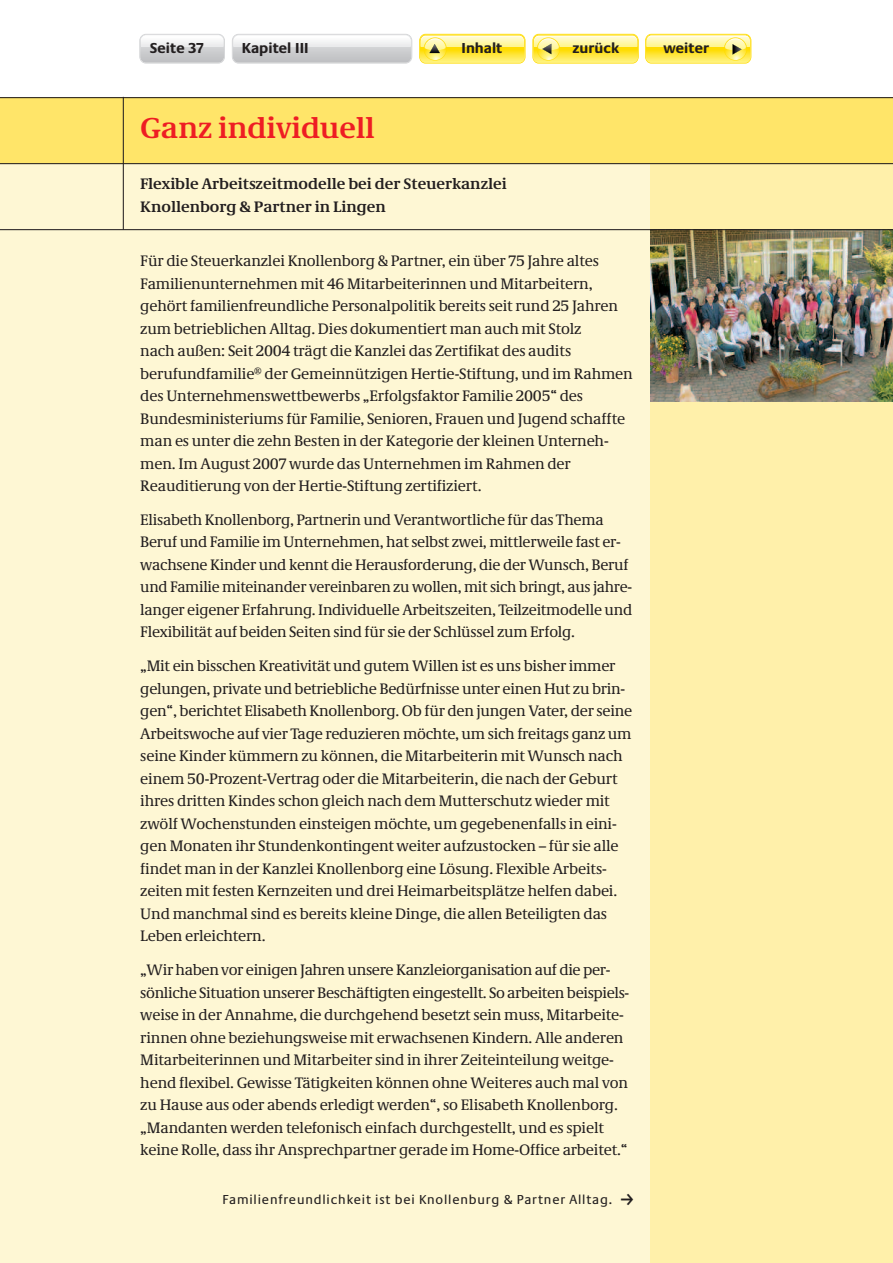
<style>
.page{position:relative;width:893px;height:1263px;background:#fff}
.page>*{position:absolute;margin:0;border:0;box-sizing:border-box;transform-origin:0 0}
.t1{font:700 30px "Neue Demos";color:#ee1d23}
.t2{font:15.75px/22.5px "Neue Demos";letter-spacing:-.01em;color:#231f20}
.t3{font:700 15.75px/22.5px "Neue Demos";color:#231f20}
.t4{font:700 15px "Neue Praxis";color:#231f20}
.t5{font:13.5px "Neue Praxis";letter-spacing:.06em;color:#231f20}
</style>
<div class="page">
<div style="left:0;top:98px;width:893px;height:1165px;background:#fef7d4"></div>
<div style="left:651px;top:112px;width:242px;height:1151px;background:#fff0aa"></div>
<div style="left:0;top:98px;width:893px;height:66px;background:#ffe569"></div>
<hr style="left:0;top:163px;width:893px;height:1px;background:#231f20">
<hr style="left:123px;top:97px;width:1px;height:133px;background:#231f20">
<img style="left:651px;top:230px;width:242px;height:171px">
<hr style="left:0;top:229px;width:893px;height:1px;background:#231f20">
<hr style="left:0;top:97px;width:893px;height:1px;background:#231f20">
<svg style="left:139px;top:34px;width:86px;height:30px;background:#d5d6d8"></svg>
<img style="left:141px;top:36px;width:82px;height:6px">
<svg style="left:232px;top:34px;width:180px;height:30px"></svg>
<svg style="left:645px;top:34px;width:106px;height:30px;background:#fbea6f"></svg>
<svg style="left:532px;top:34px;width:107px;height:30px;background:#fbea6d"></svg>
<svg style="left:419px;top:34px;width:106px;height:30px;background:#fbea6d"></svg>
<p class="t4" style="left:150px;top:39px;width:55px">Seite 37</p>
<p class="t4" style="left:242px;top:39px;width:68px">Kapitel III</p>
<p class="t4" style="left:462px;top:39px;width:42px">Inhalt</p>
<p class="t4" style="left:572px;top:39px;width:48px">zurück</p>
<p class="t4" style="left:664px;top:39px;width:47px">weiter</p>
<p class="t1" style="left:140px;top:117px;width:236px">Ganz individuell</p>
<p class="t3" style="left:140px;top:174px;width:368px">Flexible Arbeitszeitmodelle bei der Steuerkanzlei<br>Knollenborg &amp; Partner in Lingen</p>
<p class="t2" style="left:140px;top:251px;width:494px">Für die Steuerkanzlei Knollenborg &amp; Partner, ein über 75 Jahre altes Familienunternehmen mit 46 Mitarbeiterinnen und Mitarbeitern, gehört familienfreundliche Personalpolitik bereits seit rund 25 Jahren zum betrieblichen Alltag. Dies dokumentiert man auch mit Stolz<br>nach außen: Seit 2004 trägt die Kanzlei das Zertifikat des audits berufundfamilie<sup>®</sup> der Gemeinnützigen Hertie-Stiftung, und im Rahmen des Unternehmenswettbewerbs „Erfolgsfaktor Familie 2005“ des Bundesministeriums für Familie, Senioren, Frauen und Jugend schaffte man es unter die zehn Besten in der Kategorie der kleinen Unterneh&shy;men. Im August 2007 wurde das Unternehmen im Rahmen der Reauditierung von der Hertie-Stiftung zertifiziert.</p>
<p class="t2" style="left:140px;top:510px;width:493px">Elisabeth Knollenborg, Partnerin und Verantwortliche für das Thema Beruf und Familie im Unternehmen, hat selbst zwei, mittlerweile fast er&shy;wachsene Kinder und kennt die Herausforderung, die der Wunsch, Beruf und Familie miteinander vereinbaren zu wollen, mit sich bringt, aus jahre&shy;langer eigener Erfahrung. Individuelle Arbeitszeiten, Teilzeitmodelle und Flexibilität auf beiden Seiten sind für sie der Schlüssel zum Erfolg.</p>
<p class="t2" style="left:140px;top:656px;width:493px">„Mit ein bisschen Kreativität und gutem Willen ist es uns bisher immer gelungen, private und betriebliche Bedürfnisse unter einen Hut zu brin&shy;gen“, berichtet Elisabeth Knollenborg. Ob für den jungen Vater, der seine Arbeitswoche auf vier Tage reduzieren möchte, um sich freitags ganz um seine Kinder kümmern zu können, die Mitarbeiterin mit Wunsch nach einem 50-Prozent-Vertrag oder die Mitarbeiterin, die nach der Geburt ihres dritten Kindes schon gleich nach dem Mutterschutz wieder mit zwölf Wochenstunden einsteigen möchte, um gegebenenfalls in eini&shy;gen Monaten ihr Stundenkontingent weiter aufzustocken – für sie alle findet man in der Kanzlei Knollenborg eine Lösung. Flexible Arbeits&shy;zeiten mit festen Kernzeiten und drei Heimarbeitsplätze helfen dabei.<br>Und manchmal sind es bereits kleine Dinge, die allen Beteiligten das Leben erleichtern.</p>
<p class="t2" style="left:140px;top:960px;width:490px">„Wir haben vor einigen Jahren unsere Kanzleiorganisation auf die per&shy;sönliche Situation unserer Beschäftigten eingestellt. So arbeiten beispiels&shy;weise in der Annahme, die durchgehend besetzt sein muss, Mitarbeite&shy;rinnen ohne beziehungsweise mit erwachsenen Kindern. Alle anderen Mitarbeiterinnen und Mitarbeiter sind in ihrer Zeiteinteilung weitge&shy;hend flexibel. Gewisse Tätigkeiten können ohne Weiteres auch mal von zu Hause aus oder abends erledigt werden“, so Elisabeth Knollenborg. „Mandanten werden telefonisch einfach durchgestellt, und es spielt keine Rolle, dass ihr Ansprechpartner gerade im Home-Office arbeitet.“</p>
<p class="t5" style="left:223px;top:1194px;width:413px">Familienfreundlichkeit ist bei Knollenburg &amp; Partner Alltag. ƒ</p>
</div>
